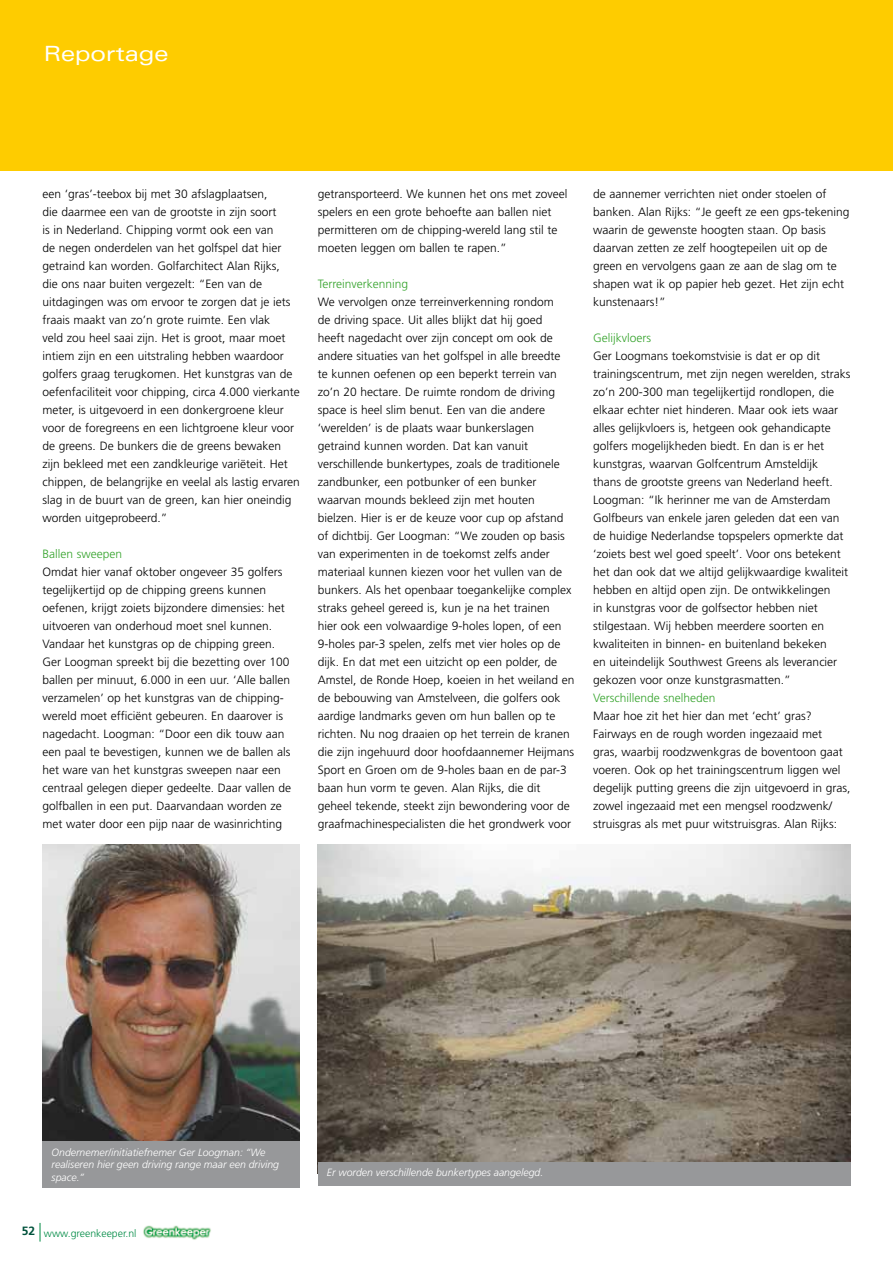
<style>
.page{position:relative;width:893px;height:1263px;background:#fff}
.page>*{position:absolute;margin:0;border:0;box-sizing:border-box;transform-origin:0 0}
.t1{font:expanded 21px "Univers";color:#fff}
.t2{font:300 12px/18px "Frutiger";color:#000}
.t3{font:300 12px "Frutiger";color:#35a32c}
.t4{font:italic 300 10.5px/12.6px "Frutiger";color:#fff}
.t5{font:300 10.5px "Frutiger";color:#008b45}
.s1{font-weight:700;font-size:12px;color:#00523c}
</style>
<div class="page">
<img style="left:143px;top:1225px;width:68px;height:15px">
<svg style="left:40px;top:1223px;width:1px;height:18px"></svg>
<div style="left:0;top:0;width:893px;height:170px;background:#fecc00"></div>
<img style="left:43px;top:844px;width:257px;height:297px">
<img style="left:318px;top:844px;width:532px;height:319px">
<div style="left:43px;top:1141px;width:257px;height:46px;background:#97989a"></div>
<div style="left:318px;top:1163px;width:532px;height:23px;background:#97989a"></div>
<h1 class="t1" style="left:44px;top:41px;width:126px">Reportage</h1>
<p class="t2" style="left:43px;top:185px;width:259px">een ‘gras’-teebox bij met 30 afslagplaatsen,<br>die daarmee een van de grootste in zijn soort<br>is in Nederland. Chipping vormt ook een van<br>de negen onderdelen van het golfspel dat hier getraind kan worden. Golfarchitect Alan Rijks,<br>die ons naar buiten vergezelt: “Een van de uitdagingen was om ervoor te zorgen dat je iets fraais maakt van zo’n grote ruimte. Een vlak<br>veld zou heel saai zijn. Het is groot, maar moet intiem zijn en een uitstraling hebben waardoor golfers graag terugkomen. Het kunstgras van de oefenfaciliteit voor chipping, circa 4.000 vierkante meter, is uitgevoerd in een donkergroene kleur voor de foregreens en een lichtgroene kleur voor de greens. De bunkers die de greens bewaken zijn bekleed met een zandkleurige variëteit. Het chippen, de belangrijke en veelal als lastig ervaren slag in de buurt van de green, kan hier oneindig worden uitgeprobeerd.”</p>
<p class="t3" style="left:43px;top:547px;width:81px">Ballen sweepen</p>
<p class="t2" style="left:43px;top:563px;width:250px">Omdat hier vanaf oktober ongeveer 35 golfers tegelijkertijd op de chipping greens kunnen oefenen, krijgt zoiets bijzondere dimensies: het uitvoeren van onderhoud moet snel kunnen.<br>Vandaar het kunstgras op de chipping green.<br>Ger Loogman spreekt bij die bezetting over 100 ballen per minuut, 6.000 in een uur. ‘Alle ballen verzamelen’ op het kunstgras van de chipping&shy;wereld moet efficiënt gebeuren. En daarover is nagedacht. Loogman: “Door een dik touw aan een paal te bevestigen, kunnen we de ballen als het ware van het kunstgras sweepen naar een centraal gelegen dieper gedeelte. Daar vallen de golfballen in een put. Daarvandaan worden ze met water door een pijp naar de wasinrichting</p>
<p class="t2" style="left:318px;top:185px;width:251px">getransporteerd. We kunnen het ons met zoveel spelers en een grote behoefte aan ballen niet permitteren om de chipping-wereld lang stil te moeten leggen om ballen te rapen.”</p>
<p class="t3" style="left:318px;top:277px;width:92px">Terreinverkenning</p>
<p class="t2" style="left:318px;top:293px;width:258px">We vervolgen onze terreinverkenning rondom<br>de driving space. Uit alles blijkt dat hij goed<br>heeft nagedacht over zijn concept om ook de andere situaties van het golfspel in alle breedte<br>te kunnen oefenen op een beperkt terrein van zo’n 20 hectare. De ruimte rondom de driving space is heel slim benut. Een van die andere ‘werelden’ is de plaats waar bunkerslagen getraind kunnen worden. Dat kan vanuit verschillende bunkertypes, zoals de traditionele zandbunker, een potbunker of een bunker waarvan mounds bekleed zijn met houten bielzen. Hier is er de keuze voor cup op afstand of dichtbij. Ger Loogman: “We zouden op basis van experimenten in de toekomst zelfs ander materiaal kunnen kiezen voor het vullen van de bunkers. Als het openbaar toegankelijke complex straks geheel gereed is, kun je na het trainen<br>hier ook een volwaardige 9-holes lopen, of een 9-holes par-3 spelen, zelfs met vier holes op de dijk. En dat met een uitzicht op een polder, de Amstel, de Ronde Hoep, koeien in het weiland en de bebouwing van Amstelveen, die golfers ook aardige landmarks geven om hun ballen op te richten. Nu nog draaien op het terrein de kranen die zijn ingehuurd door hoofdaannemer Heijmans Sport en Groen om de 9-holes baan en de par-3 baan hun vorm te geven. Alan Rijks, die dit geheel tekende, steekt zijn bewondering voor de graafmachinespecialisten die het grondwerk voor</p>
<p class="t2" style="left:593px;top:185px;width:258px">de aannemer verrichten niet onder stoelen of banken. Alan Rijks: “Je geeft ze een gps-tekening waarin de gewenste hoogten staan. Op basis daarvan zetten ze zelf hoogtepeilen uit op de green en vervolgens gaan ze aan de slag om te shapen wat ik op papier heb gezet. Het zijn echt kunstenaars!”</p>
<p class="t3" style="left:593px;top:331px;width:59px">Gelijkvloers</p>
<p class="t2" style="left:593px;top:347px;width:259px">Ger Loogmans toekomstvisie is dat er op dit trainingscentrum, met zijn negen werelden, straks zo’n 200-300 man tegelijkertijd rondlopen, die elkaar echter niet hinderen. Maar ook iets waar alles gelijkvloers is, hetgeen ook gehandicapte golfers mogelijkheden biedt. En dan is er het kunstgras, waarvan Golfcentrum Amsteldijk<br>thans de grootste greens van Nederland heeft.<br>Loogman: “Ik herinner me van de Amsterdam Golfbeurs van enkele jaren geleden dat een van de huidige Nederlandse topspelers opmerkte dat ‘zoiets best wel goed speelt’. Voor ons betekent het dan ook dat we altijd gelijkwaardige kwaliteit hebben en altijd open zijn. De ontwikkelingen<br>in kunstgras voor de golfsector hebben niet stilgestaan. Wij hebben meerdere soorten en kwaliteiten in binnen- en buitenland bekeken<br>en uiteindelijk Southwest Greens als leverancier gekozen voor onze kunstgrasmatten.”</p>
<p class="t3" style="left:593px;top:691px;width:124px">Verschillende snelheden</p>
<p class="t2" style="left:593px;top:707px;width:259px">Maar hoe zit het hier dan met ‘echt’ gras?<br>Fairways en de rough worden ingezaaid met<br>gras, waarbij roodzwenkgras de boventoon gaat voeren. Ook op het trainingscentrum liggen wel degelijk putting greens die zijn uitgevoerd in gras, zowel ingezaaid met een mengsel roodzwenk/ struisgras als met puur witstruisgras. Alan Rijks:</p>
<p class="t4" style="left:52px;top:1146px;width:229px">Ondernemer/initiatiefnemer Ger Loogman: “We realiseren hier geen driving range maar een driving space.”</p>
<p class="t5" style="left:22px;top:1227px;width:116px"><span class="s1">52</span> www.greenkeeper.nl</p>
<p class="t4" style="left:327px;top:1166px;width:218px">Er worden verschillende bunkertypes aangelegd.</p>
</div>
